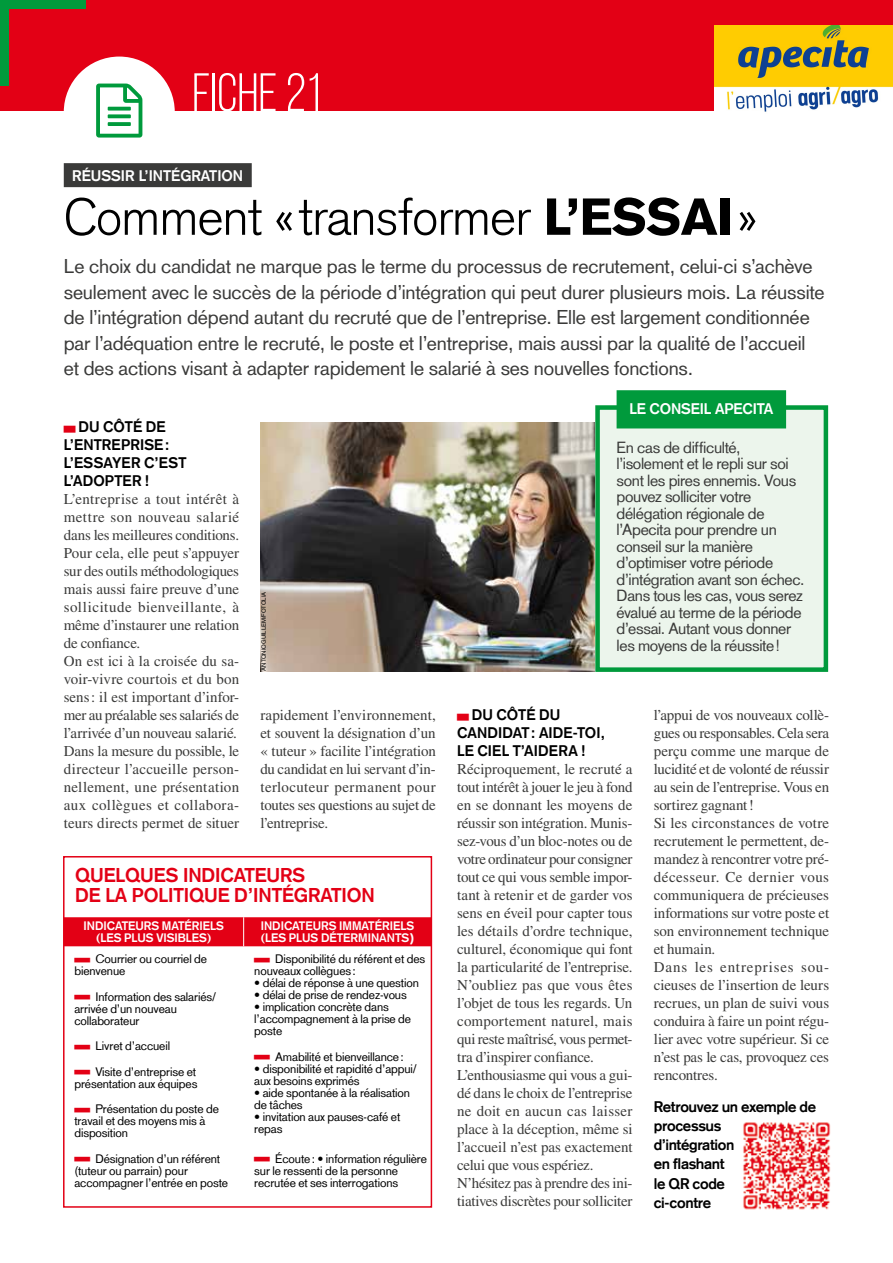
<style>
.page{position:relative;width:893px;height:1263px;background:#fff}
.page>*{position:absolute;margin:0;border:0;box-sizing:border-box;transform-origin:0 0}
.t1{font:121.5px "Beret LT Std";color:#e30015;scale:.1 1}
.t2{font:81px "Beret LT Std";color:#e30015;scale:.2 1}
.t3{font:54px "Bebas Neue";color:#fff}
.t4{font:300 51px "Basic Commercial LT Com";letter-spacing:-.01em;color:#000}
.t5{font:19.5px/25.5px "Basic Commercial LT Com";letter-spacing:-.01em;color:#3a3a39}
.t6{font:700 19.5px/19.5px "Basic Commercial LT Com";letter-spacing:-.005em;color:#e30015}
.t7{font:15.75px/16.5px "Basic Commercial LT Com";letter-spacing:-.025em;color:#3a3a39}
.t8{font:15px/18px "Times LT Std";letter-spacing:-.005em;color:#3a3a39}
.t9{font:700 15px/18px "Basic Commercial LT Com";letter-spacing:.01em;color:#000}
.t10{font:700 15px/19.2px "Basic Commercial LT Com";letter-spacing:-.02em;color:#000}
.t11{font:700 15px "Basic Commercial LT Com";color:#fff}
.t12{font:12px/12px "Basic Commercial LT Com";letter-spacing:-.01em;color:#000}
.t13{font:700 12px/12px "Basic Commercial LT Com";color:#fff;text-align:center}
.t14{font:6px "Helvetica LT Std";letter-spacing:-.005em;color:#000}
.s1{font-weight:900}
.s2{font-family:"Beret LT Std"}
</style>
<div class="page">
<div style="left:0;top:0;width:893px;height:111px;background:#e30015"></div>
<div style="left:0;top:0;width:85px;height:9px;background:#009a3c"></div>
<div style="left:0;top:0;width:9px;height:85px;background:#009a3c"></div>
<div style="left:64px;top:57px;width:111px;height:111px;background:#fff;border-radius:50%"></div>
<svg style="left:96px;top:84px;width:46px;height:54px"></svg>
<div style="left:64px;top:163px;width:188px;height:24px;background:#3a3a39"></div>
<img style="left:743px;top:1122px;width:88px;height:88px">
<img style="left:260px;top:422px;width:335px;height:250px">
<div style="left:63px;top:856px;width:369px;height:352px;border:2px solid #e30015"></div>
<div style="left:64px;top:917px;width:367px;height:29px;background:#e30015"></div>
<div style="left:595px;top:405px;width:233px;height:267px;background:#ecf5ec"></div>
<div style="left:595px;top:405px;width:233px;height:267px;border:4px solid #009a3c"></div>
<div style="left:617px;top:390px;width:169px;height:38px;background:#009a3c"></div>
<img style="left:714px;top:26px;width:179px;height:86px">
<h3 class="t3" style="left:192px;top:64px;width:131px">FICHE 21</h3>
<h3 class="t3" style="left:286px;top:64px;width:42px">02</h3>
<p class="t11" style="left:72px;top:167px;width:172px">RÉUSSIR L’INTÉGRATION</p>
<h3 class="t4" style="left:64px;top:187px;width:694px">Comment «transformer <span class="s1">L’ESSAI</span>»</h3>
<p class="t5" style="left:64px;top:253px;width:762px">Le choix du candidat ne marque pas le terme du processus de recrutement, celui-ci s’achève seulement avec le succès de la période d’intégration qui peut durer plusieurs mois. La réussite de l’intégration dépend autant du recruté que de l’entreprise. Elle est largement conditionnée par l’adéquation entre le recruté, le poste et l’entreprise, mais aussi par la qualité de l’accueil et des actions visant à adapter rapidement le salarié à ses nouvelles fonctions.</p>
<p class="t11" style="left:629px;top:399px;width:145px">LE CONSEIL APECITA</p>
<p class="t9" style="left:64px;top:418px;width:124px;text-indent:15px">DU CÔTÉ DE<br>L’ENTREPRISE:<br>L’ESSAYER C’EST<br>L’ADOPTER !</p>
<p class="t8" style="left:64px;top:490px;width:177px">L’entreprise a tout intérêt à mettre son nouveau salarié dans les meilleures conditions.<br>Pour cela, elle peut s’appuyer sur des outils méthodologiques mais aussi faire preuve d’une sollicitude bienveillante, à même d’instaurer une relation de confiance.<br>On est ici à la croisée du sa&shy;voir-vivre courtois et du bon sens: il est important d’infor&shy;mer au préalable ses salariés de l’arrivée d’un nouveau salarié.<br>Dans la mesure du possible, le directeur l’accueille person&shy;nellement, une présentation aux collègues et collabora&shy;teurs directs permet de situer</p>
<h1 class="t1" style="left:64px;top:344px;width:119px">—</h1>
<p class="t7" style="left:617px;top:439px;width:189px">En cas de difficulté, l’isolement et le repli sur soi sont les pires ennemis. Vous pouvez solliciter votre délégation régionale de l’Apecita pour prendre un conseil sur la manière d’optimiser votre période d’intégration avant son échec.<br>Dans tous les cas, vous serez évalué au terme de la période d’essai. Autant vous donner les moyens de la réussite!</p>
<p class="t14" style="left:260px;top:671px;width:80px;rotate:-90deg">Antonioguillem/Fotolia</p>
<p class="t9" style="left:457px;top:706px;width:149px;text-indent:15px">DU CÔTÉ DU<br>CANDIDAT: AIDE-TOI,<br>LE CIEL T’AIDERA !</p>
<p class="t8" style="left:457px;top:760px;width:177px">Réciproquement, le recruté a tout intérêt à jouer le jeu à fond en se donnant les moyens de réussir son intégration. Munis&shy;sez-vous d’un bloc-notes ou de votre ordinateur pour consigner tout ce qui vous semble impor&shy;tant à retenir et de garder vos sens en éveil pour capter tous les détails d’ordre technique, culturel, économique qui font la particularité de l’entreprise.<br>N’oubliez pas que vous êtes l’objet de tous les regards. Un comportement naturel, mais qui reste maîtrisé, vous permet&shy;tra d’inspirer confiance.<br>L’enthousiasme qui vous a gui&shy;dé dans le choix de l’entreprise ne doit en aucun cas laisser place à la déception, même si l’accueil n’est pas exactement celui que vous espériez.<br>N’hésitez pas à prendre des ini&shy;tiatives discrètes pour solliciter</p>
<p class="t8" style="left:260px;top:706px;width:177px;text-align:justify">rapidement l’environnement, et souvent la désignation d’un « tuteur » facilite l’intégration du candidat en lui servant d’in&shy;terlocuteur permanent pour toutes ses questions au sujet de l’entreprise.</p>
<h1 class="t1" style="left:457px;top:632px;width:119px">—</h1>
<p class="t8" style="left:654px;top:706px;width:177px">l’appui de vos nouveaux collè&shy;gues ou responsables. Cela sera perçu comme une marque de lucidité et de volonté de réussir au sein de l’entreprise. Vous en sortirez gagnant!<br>Si les circonstances de votre recrutement le permettent, de&shy;mandez à rencontrer votre pré&shy;décesseur. Ce dernier vous communiquera de précieuses informations sur votre poste et son environnement technique et humain.<br>Dans les entreprises sou&shy;cieuses de l’insertion de leurs recrues, un plan de suivi vous conduira à faire un point régu&shy;lier avec votre supérieur. Si ce n’est pas le cas, provoquez ces rencontres.</p>
<p class="t10" style="left:654px;top:1097px;width:164px">RETROUVEZ UN EXEMPLE DE<br>PROCESSUS<br>D’INTÉGRATION<br>EN FLASHANT<br>LE QR CODE<br>CI-CONTRE</p>
<h3 class="t6" style="left:75px;top:865px;width:301px">QUELQUES INDICATEURS<br>DE LA POLITIQUE D’INTÉGRATION</h3>
<p class="t13" style="left:83px;top:920px;width:142px">INDICATEURS MATÉRIELS (LES PLUS VISIBLES)</p>
<p class="t13" style="left:261px;top:920px;width:155px;text-align:left">INDICATEURS IMMATÉRIELS (LES PLUS DÉTERMINANTS<span class="s2">)</span></p>
<h2 class="t2" style="left:74px;top:903px;width:80px">—</h2>
<p class="t12" style="left:74px;top:953px;width:134px;text-indent:21px">Courrier ou courriel de bienvenue</p>
<h2 class="t2" style="left:74px;top:940px;width:80px">—</h2>
<p class="t12" style="left:254px;top:953px;width:172px;text-indent:21px">Disponibilité du référent et des nouveaux collègues:</p>
<p class="t12" style="left:254px;top:977px;width:166px">• délai de réponse à une question</p>
<p class="t12" style="left:254px;top:989px;width:154px">• délai de prise de rendez-vous</p>
<p class="t12" style="left:254px;top:1001px;width:158px">• implication concrète dans l’accompagnement à la prise de poste</p>
<h2 class="t2" style="left:254px;top:1001px;width:80px">—</h2>
<p class="t12" style="left:275px;top:1051px;width:130px">Amabilité et bienveillance:</p>
<p class="t12" style="left:254px;top:1063px;width:164px">• disponibilité et rapidité d’appui/ aux besoins exprimés</p>
<p class="t12" style="left:254px;top:1087px;width:157px">• aide spontanée à la réalisation de tâches</p>
<p class="t12" style="left:254px;top:1111px;width:148px">• invitation aux pauses-café et repas</p>
<h2 class="t2" style="left:254px;top:1102px;width:80px">—</h2>
<h2 class="t2" style="left:254px;top:903px;width:80px">—</h2>
<p class="t12" style="left:74px;top:991px;width:143px;text-indent:21px">Information des salariés/ arrivée d’un nouveau collaborateur</p>
<h2 class="t2" style="left:74px;top:990px;width:80px">—</h2>
<p class="t12" style="left:95px;top:1040px;width:76px">Livret d’accueil</p>
<h2 class="t2" style="left:74px;top:1015px;width:80px">—</h2>
<p class="t12" style="left:74px;top:1066px;width:125px;text-align:right">Visite d’entreprise et présentation aux équipes</p>
<h2 class="t2" style="left:74px;top:1053px;width:80px">—</h2>
<p class="t12" style="left:74px;top:1103px;width:146px;text-indent:21px">Présentation du poste de travail et des moyens mis à disposition</p>
<h2 class="t2" style="left:74px;top:1102px;width:80px">—</h2>
<p class="t12" style="left:254px;top:1152px;width:174px;text-indent:21px">Écoute: • information régulière sur le ressenti de la personne recrutée et ses interrogations</p>
<p class="t12" style="left:74px;top:1153px;width:155px;text-indent:21px">Désignation d’un référent (tuteur ou parrain) pour accompagner l’entrée en poste</p>
</div>
